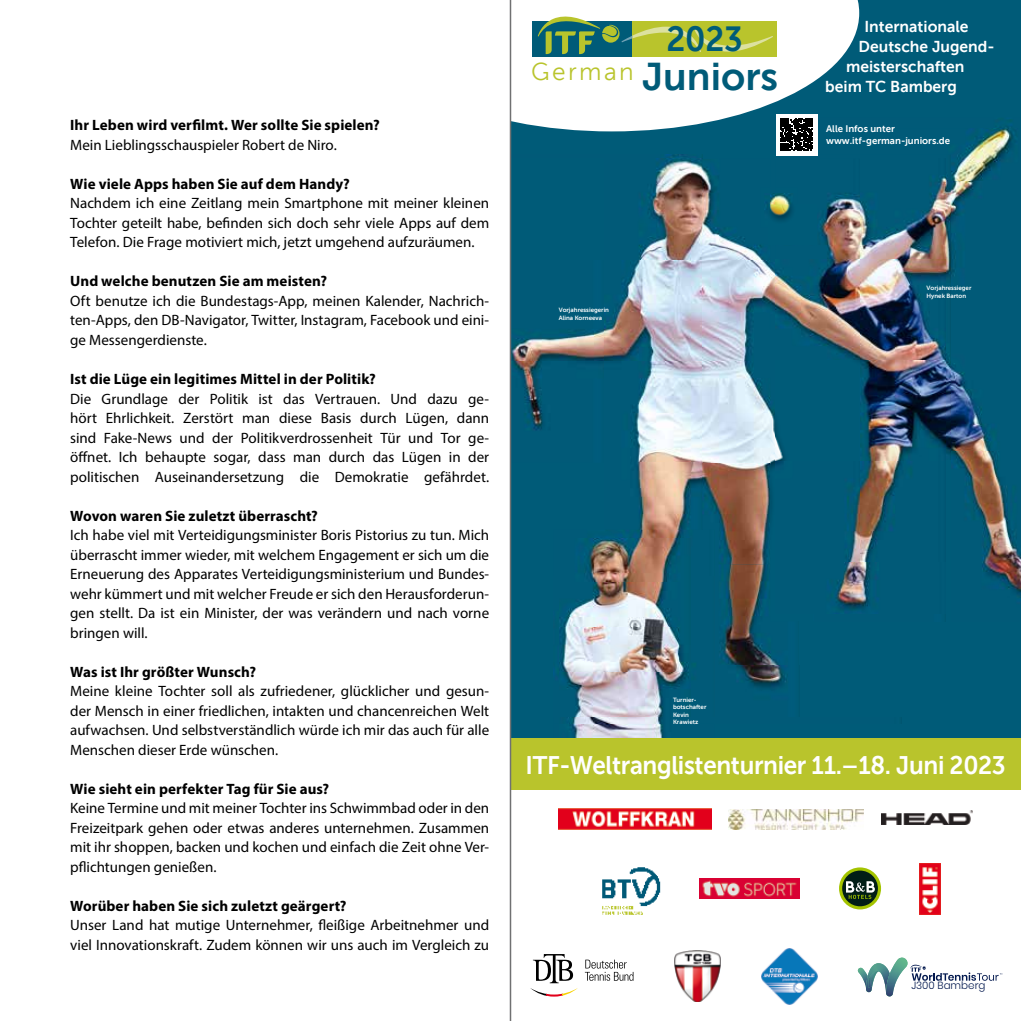
<style>
.page{position:relative;width:1021px;height:1021px;background:#fff}
.page>*{position:absolute;margin:0;border:0;box-sizing:border-box;transform-origin:0 0}
.t1{font:38.85px "Museo Sans 700";color:#005b78}
.t2{font:34.95px "Museo Sans 700";color:#005b78;scale:.93 1}
.t3{font:25.5px "Museo Sans 700";letter-spacing:-.015em;color:#fff;scale:.95 1}
.t4{font:15.9px "Museo Sans 700";color:#fff}
.t5{font:15px/19.5px "Myriad Pro";color:#000;text-align:justify}
.t6{font:700 15px "Myriad Pro";letter-spacing:.005em;color:#000}
.t7{font:300 10.35px "Poppins";color:#02184e}
.t8{font:9.6px/11.2px "Museo Sans 700";color:#fff}
.t9{font:6.15px/7.4px "Museo Sans 700";color:#fff}
</style>
<div class="page">
<div style="left:510px;top:0;width:510px;height:761px;background:#005b78"></div>
<img style="left:950px;top:182px;width:70px;height:415px">
<img style="left:817px;top:128px;width:196px;height:54px">
<img style="left:602px;top:867px;width:59px;height:48px">
<svg style="left:533px;top:954px;width:40px;height:29px"></svg>
<svg style="left:585px;top:959px;width:48px;height:21px"></svg>
<svg style="left:530px;top:988px;width:16px;height:8px"></svg>
<svg style="left:546px;top:993px;width:16px;height:3px"></svg>
<svg style="left:562px;top:988px;width:16px;height:8px"></svg>
<img style="left:881px;top:810px;width:91px;height:14px">
<img style="left:558px;top:808px;width:153px;height:21px">
<img style="left:728px;top:809px;width:136px;height:20px">
<img style="left:699px;top:878px;width:100px;height:20px">
<img style="left:511px;top:155px;width:259px;height:308px">
<img style="left:511px;top:564px;width:1px;height:159px">
<img style="left:813px;top:155px;width:137px;height:50px">
<img style="left:945px;top:205px;width:5px;height:250px">
<img style="left:511px;top:463px;width:1px;height:101px">
<img style="left:637px;top:463px;width:65px;height:66px">
<img style="left:702px;top:463px;width:68px;height:101px">
<img style="left:722px;top:564px;width:64px;height:124px">
<img style="left:770px;top:267px;width:5px;height:148px">
<img style="left:770px;top:415px;width:16px;height:206px">
<img style="left:775px;top:159px;width:170px;height:454px">
<img style="left:761px;top:948px;width:56px;height:56px">
<img style="left:674px;top:950px;width:46px;height:51px">
<svg style="left:511px;top:0;width:348px;height:131px"></svg>
<div style="left:532px;top:21px;width:245px;height:36px;background:#b9c42c"></div>
<div style="left:532px;top:21px;width:100px;height:36px;background:#005b78"></div>
<svg style="left:538px;top:17px;width:235px;height:37px"></svg>
<svg style="left:857px;top:961px;width:145px;height:32px"></svg>
<img style="left:886px;top:957px;width:21px;height:39px">
<img style="left:559px;top:576px;width:130px;height:140px">
<img style="left:568px;top:716px;width:96px;height:22px">
<img style="left:584px;top:529px;width:130px;height:47px">
<img style="left:553px;top:669px;width:6px;height:11px">
<img style="left:692px;top:663px;width:4px;height:4px">
<div style="left:510px;top:738px;width:510px;height:51px;background:#b9c42c"></div>
<img style="left:919px;top:863px;width:21px;height:51px">
<div style="left:768px;top:204px;width:48px;height:41px;background:#005b78"></div>
<img style="left:760px;top:188px;width:10px;height:39px">
<img style="left:775px;top:188px;width:22px;height:16px">
<img style="left:764px;top:193px;width:6px;height:33px">
<svg style="left:770px;top:193px;width:5px;height:11px"></svg>
<img style="left:775px;top:193px;width:21px;height:11px">
<img style="left:768px;top:204px;width:24px;height:22px">
<svg style="left:839px;top:867px;width:42px;height:42px"></svg>
<div style="left:842px;top:870px;width:35px;height:36px;background:#011e16;border-radius:50%"></div>
<svg style="left:846px;top:881px;width:28px;height:17px"></svg>
<div style="left:776px;top:114px;width:41px;height:41px;background:#fff"></div>
<svg style="left:770px;top:118px;width:43px;height:38px"></svg>
<hr style="left:509px;top:0;width:2px;height:1020px;background:#707172">
<p class="t6" style="left:70px;top:115px;width:311px">Ihr Leben wird verfilmt. Wer sollte Sie spielen?</p>
<p class="t5" style="left:70px;top:135px;width:268px">Mein Lieblingsschauspieler Robert de Niro.</p>
<p class="t6" style="left:70px;top:174px;width:281px">Wie viele Apps haben Sie auf dem Handy?</p>
<p class="t5" style="left:70px;top:193px;width:420px">Nachdem ich eine Zeitlang mein Smartphone mit meiner kleinen Tochter geteilt habe, befinden sich doch sehr viele Apps auf dem Telefon. Die Frage motiviert mich, jetzt umgehend aufzuräumen.</p>
<p class="t6" style="left:70px;top:271px;width:258px">Und welche benutzen Sie am meisten?</p>
<p class="t5" style="left:70px;top:291px;width:420px">Oft benutze ich die Bundestags-App, meinen Kalender, Nachrich&shy;ten-Apps, den DB-Navigator, Twitter, Instagram, Facebook und eini&shy;ge Messengerdienste.</p>
<p class="t6" style="left:70px;top:369px;width:307px">Ist die Lüge ein legitimes Mittel in der Politik?</p>
<p class="t5" style="left:70px;top:388px;width:420px">Die Grundlage der Politik ist das Vertrauen. Und dazu ge&shy;hört Ehrlichkeit. Zerstört man diese Basis durch Lügen, dann sind Fake-News und der Politikverdrossenheit Tür und Tor ge&shy;öffnet. Ich behaupte sogar, dass man durch das Lügen in der politischen Auseinandersetzung die Demokratie gefährdet.</p>
<p class="t6" style="left:70px;top:505px;width:249px">Wovon waren Sie zuletzt überrascht?</p>
<p class="t5" style="left:70px;top:525px;width:420px">Ich habe viel mit Verteidigungsminister Boris Pistorius zu tun. Mich überrascht immer wieder, mit welchem Engagement er sich um die Erneuerung des Apparates Verteidigungsministerium und Bundes&shy;wehr kümmert und mit welcher Freude er sich den Herausforderun&shy;gen stellt. Da ist ein Minister, der was verändern und nach vorne bringen will.</p>
<p class="t6" style="left:70px;top:661px;width:187px">Was ist Ihr größter Wunsch?</p>
<p class="t5" style="left:70px;top:681px;width:420px">Meine kleine Tochter soll als zufriedener, glücklicher und gesun&shy;der Mensch in einer friedlichen, intakten und chancenreichen Welt aufwachsen. Und selbstverständlich würde ich mir das auch für alle Menschen dieser Erde wünschen.</p>
<p class="t6" style="left:70px;top:778px;width:260px">Wie sieht ein perfekter Tag für Sie aus?</p>
<p class="t5" style="left:70px;top:798px;width:420px">Keine Termine und mit meiner Tochter ins Schwimmbad oder in den Freizeitpark gehen oder etwas anderes unternehmen. Zusammen mit ihr shoppen, backen und kochen und einfach die Zeit ohne Ver&shy;pflichtungen genießen.</p>
<p class="t6" style="left:70px;top:895px;width:278px">Worüber haben Sie sich zuletzt geärgert?</p>
<p class="t5" style="left:70px;top:915px;width:420px">Unser Land hat mutige Unternehmer, fleißige Arbeitnehmer und viel Innovationskraft. Zudem können wir uns auch im Vergleich zu</p>
<h2 class="t2" style="left:666px;top:20px;width:84px">2023</h2>
<h1 class="t1" style="left:531px;top:55px;width:248px"><sup>German</sup> Juniors</h1>
<p class="t4" style="left:864px;top:18px;width:106px">Internationale</p>
<p class="t4" style="left:858px;top:38px;width:138px">Deutsche Jugend-</p>
<p class="t4" style="left:846px;top:58px;width:120px">meisterschaften</p>
<p class="t4" style="left:825px;top:77px;width:133px">beim TC Bamberg</p>
<p class="t8" style="left:826px;top:123px;width:125px">Alle Infos unter www.itf-german-juniors.de</p>
<p class="t9" style="left:559px;top:306px;width:52px">Vorjahressiegerin<br>Alina Korneeva</p>
<p class="t9" style="left:926px;top:284px;width:46px">Vorjahressieger<br>Hynek Barton</p>
<p class="t9" style="left:673px;top:696px;width:35px">Turnier&shy;botschafter<br>Kevin<br>Krawietz</p>
<h3 class="t3" style="left:525px;top:750px;width:507px">ITF-Weltranglistenturnier 11.–18. Juni 2023</h3>
<p class="t7" style="left:911px;top:979px;width:76px">J300 Bamberg</p>
</div>
